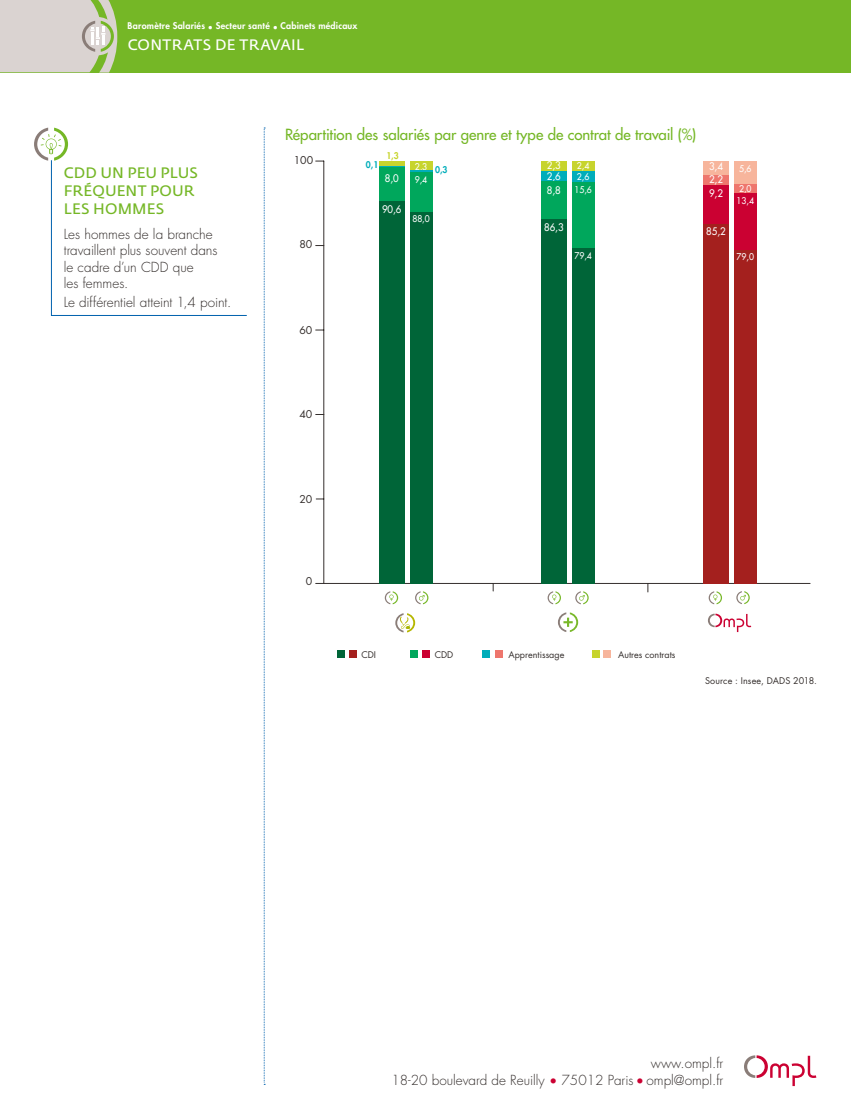
<style>
.page{position:relative;width:851px;height:1106px;background:#fff}
.page>*{position:absolute;margin:0;border:0;box-sizing:border-box;transform-origin:0 0}
.t1{font:500 15px "Futura Std";color:#75b726}
.t2{font:15px/18px "Fedra Sans Std";letter-spacing:.01em;color:#75b726}
.t3{font:15px "Fedra Sans Std";letter-spacing:.025em;color:#fff}
.t4{font:300 13.5px/16.5px "Futura Std";color:#352f2d}
.t5{font:10.5px "Futura Std";color:#352f2d}
.t6{font:500 10.2px "Futura Std";color:#fff;scale:.95 1}
.t7{font:9px "Futura Std";color:#352f2d}
.t8{font:800 9px "Futura Std";letter-spacing:.025em;color:#fff}
.t9{font:500 9px "Futura Std";color:#fff;scale:.95 1}
.t10{font:800 9px "Futura Std";color:#00adba;scale:.95 1}
.t11{font:800 9px "Futura Std";color:#c7d42d;scale:.95 1}
.s1{color:#cb0132}
</style>
<div class="page">
<div style="left:0;top:0;width:850px;height:72px;background:#75b726"></div>
<svg style="left:264px;top:128px;width:1px;height:957px"></svg>
<svg style="left:34px;top:128px;width:213px;height:188px"></svg>
<svg style="left:744px;top:1055px;width:72px;height:31px"></svg>
<svg style="left:0;top:0;width:117px;height:73px;background:#d1d0c3"></svg>
<hr style="left:324px;top:583px;width:486px;height:1px;background:#352f2d">
<hr style="left:323px;top:161px;width:1px;height:422px;background:#352f2d">
<div style="left:379px;top:161px;width:25px;height:5px;background:#c7d42d"></div>
<div style="left:541px;top:161px;width:25px;height:10px;background:#c7d42d"></div>
<div style="left:703px;top:161px;width:25px;height:14px;background:#f7b59c"></div>
<div style="left:541px;top:171px;width:25px;height:11px;background:#00adba"></div>
<div style="left:703px;top:175px;width:25px;height:10px;background:#ee766d"></div>
<div style="left:379px;top:167px;width:25px;height:34px;background:#00a75c"></div>
<div style="left:541px;top:182px;width:25px;height:37px;background:#00a75c"></div>
<div style="left:703px;top:185px;width:25px;height:38px;background:#cb0132"></div>
<div style="left:379px;top:201px;width:25px;height:382px;background:#006538"></div>
<div style="left:541px;top:219px;width:25px;height:364px;background:#006538"></div>
<div style="left:703px;top:223px;width:25px;height:360px;background:#a4201e"></div>
<div style="left:409px;top:161px;width:23px;height:10px;background:#c7d42d"></div>
<div style="left:571px;top:161px;width:23px;height:10px;background:#c7d42d"></div>
<div style="left:733px;top:161px;width:23px;height:24px;background:#f7b59c"></div>
<svg style="left:379px;top:166px;width:53px;height:6px"></svg>
<div style="left:571px;top:171px;width:23px;height:11px;background:#00adba"></div>
<div style="left:733px;top:185px;width:23px;height:8px;background:#ee766d"></div>
<div style="left:409px;top:172px;width:23px;height:40px;background:#00a75c"></div>
<div style="left:571px;top:182px;width:23px;height:66px;background:#00a75c"></div>
<div style="left:733px;top:193px;width:23px;height:57px;background:#cb0132"></div>
<div style="left:409px;top:212px;width:23px;height:371px;background:#006538"></div>
<div style="left:571px;top:248px;width:23px;height:335px;background:#006538"></div>
<div style="left:733px;top:250px;width:23px;height:333px;background:#a4201e"></div>
<svg style="left:385px;top:591px;width:13px;height:13px"></svg>
<svg style="left:415px;top:591px;width:13px;height:13px"></svg>
<svg style="left:547px;top:591px;width:14px;height:13px"></svg>
<svg style="left:575px;top:591px;width:13px;height:13px"></svg>
<svg style="left:708px;top:591px;width:14px;height:13px"></svg>
<svg style="left:736px;top:591px;width:13px;height:13px"></svg>
<div style="left:592px;top:650px;width:7px;height:7px;background:#c7d42d"></div>
<div style="left:482px;top:650px;width:7px;height:8px;background:#00adba"></div>
<div style="left:410px;top:650px;width:7px;height:8px;background:#00a75c"></div>
<div style="left:337px;top:650px;width:8px;height:8px;background:#006538"></div>
<div style="left:603px;top:650px;width:8px;height:8px;background:#f7b59c"></div>
<div style="left:495px;top:650px;width:7px;height:8px;background:#ee766d"></div>
<div style="left:422px;top:650px;width:7px;height:8px;background:#cb0132"></div>
<div style="left:349px;top:650px;width:8px;height:8px;background:#a4201e"></div>
<svg style="left:558px;top:612px;width:20px;height:20px"></svg>
<svg style="left:395px;top:613px;width:20px;height:19px"></svg>
<svg style="left:708px;top:613px;width:43px;height:19px"></svg>
<p class="t8" style="left:128px;top:20px;width:231px">Baromètre Salariés • Secteur santé • Cabinets médicaux</p>
<p class="t3" style="left:128px;top:35px;width:178px">CONTRATS DE TRAVAIL</p>
<p class="t2" style="left:64px;top:163px;width:135px">CDD UN PEU PLUS<br>FRÉQUENT POUR<br>LES HOMMES</p>
<p class="t4" style="left:64px;top:226px;width:155px">Les hommes de la branche travaillent plus souvent dans le cadre d’un CDD que<br>les femmes.</p>
<p class="t4" style="left:64px;top:294px;width:169px">Le différentiel atteint 1,4 point.</p>
<p class="t1" style="left:285px;top:125px;width:412px">Répartition des salariés par genre et type de contrat de travail (%)</p>
<p class="t5" style="left:294px;top:153px;width:21px">100</p>
<p class="t11" style="left:386px;top:149px;width:15px">1,3</p>
<p class="t10" style="left:366px;top:159px;width:15px">0,1</p>
<p class="t6" style="left:547px;top:159px;width:16px">2,3</p>
<p class="t6" style="left:709px;top:160px;width:16px">3,4</p>
<p class="t6" style="left:547px;top:169px;width:16px">2,6</p>
<p class="t9" style="left:415px;top:161px;width:15px">2,3</p>
<p class="t9" style="left:577px;top:160px;width:15px">2,4</p>
<p class="t10" style="left:435px;top:164px;width:15px">0,3</p>
<p class="t9" style="left:739px;top:163px;width:15px">5,6</p>
<p class="t9" style="left:577px;top:171px;width:15px">2,6</p>
<p class="t9" style="left:739px;top:183px;width:15px">2,0</p>
<p class="t6" style="left:385px;top:171px;width:16px">8,0</p>
<p class="t6" style="left:709px;top:173px;width:16px">2,2</p>
<p class="t6" style="left:547px;top:183px;width:16px">8,8</p>
<p class="t6" style="left:709px;top:186px;width:16px">9,2</p>
<p class="t6" style="left:382px;top:202px;width:22px">90,6</p>
<p class="t6" style="left:544px;top:221px;width:22px">86,3</p>
<p class="t6" style="left:706px;top:225px;width:22px">85,2</p>
<p class="t9" style="left:415px;top:174px;width:15px">9,4</p>
<p class="t9" style="left:574px;top:184px;width:20px">15,6</p>
<p class="t9" style="left:736px;top:195px;width:20px">13,4</p>
<p class="t9" style="left:412px;top:213px;width:20px">88,0</p>
<p class="t5" style="left:299px;top:238px;width:14px">80</p>
<p class="t5" style="left:299px;top:323px;width:14px">60</p>
<p class="t5" style="left:299px;top:407px;width:14px">40</p>
<p class="t5" style="left:299px;top:492px;width:14px">20</p>
<p class="t5" style="left:306px;top:575px;width:8px">0</p>
<p class="t9" style="left:574px;top:250px;width:20px">79,4</p>
<p class="t9" style="left:736px;top:251px;width:20px">79,0</p>
<p class="t7" style="left:361px;top:649px;width:16px">CDI</p>
<p class="t7" style="left:434px;top:649px;width:20px">CDD</p>
<p class="t7" style="left:508px;top:649px;width:57px">Apprentissage</p>
<p class="t7" style="left:618px;top:649px;width:59px">Autres contrats</p>
<p class="t7" style="left:705px;top:674px;width:113px">Source : Insee, DADS 2018.</p>
<p class="t4" style="left:391px;top:1055px;width:333px;text-align:right">www.ompl.fr<br>18-20 boulevard de Reuilly <span class="s1">•</span> 75012 Paris <span class="s1">•</span> ompl@ompl.fr</p>
</div>
